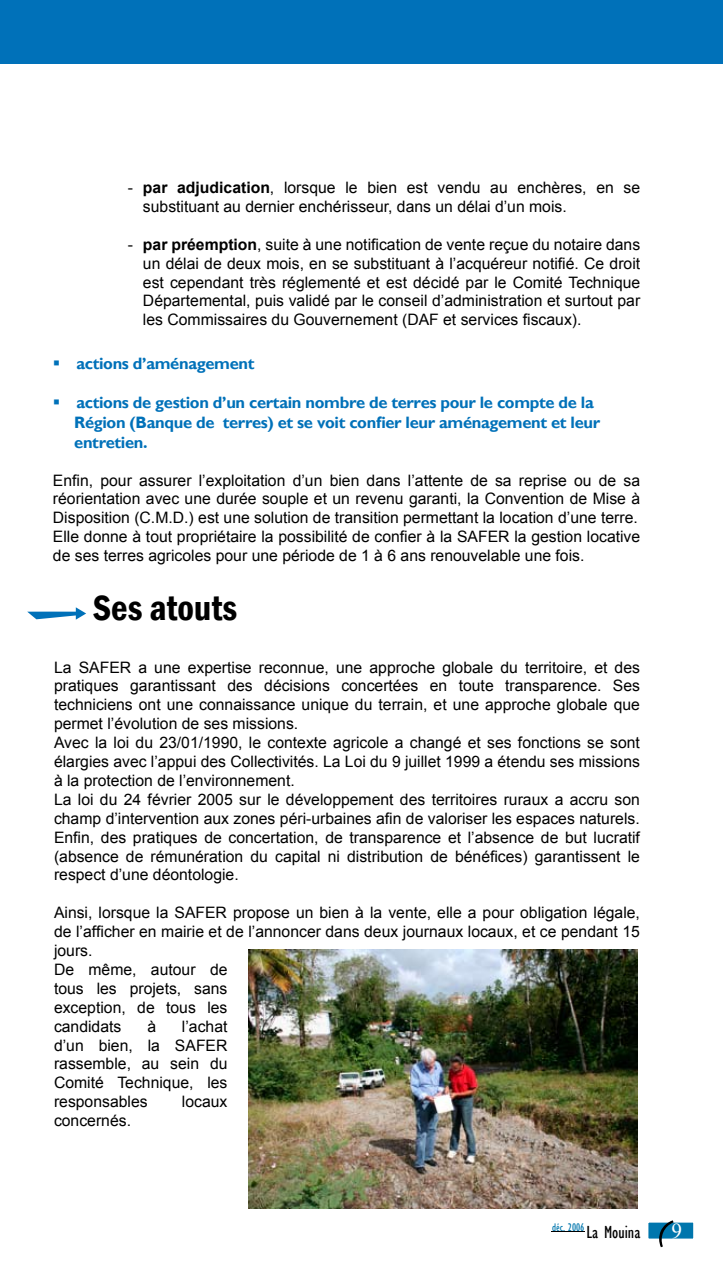
<style>
.page{position:relative;width:723px;height:1263px;background:#fff}
.page>*{position:absolute;margin:0;border:0;box-sizing:border-box;transform-origin:0 0}
.t1{font:600 condensed 36px "Franklin Gothic";color:#000}
.t2{font:21.3px "Times New Roman";color:#fff}
.t3{font:condensed 18px "Gill Sans";color:#000}
.t4{font:700 16.5px/19.8px "Gill Sans";letter-spacing:-.02em;color:#0071b9}
.t5{font:15.75px/18.9px "Arial";color:#000}
.t6{font:condensed 11.25px "Gill Sans";color:#0076ad}
.s1{font-weight:700}
</style>
<div class="page">
<div style="left:647px;top:1221px;width:48px;height:19px;background:#0076ad"></div>
<div style="left:645px;top:1219px;width:51px;height:22px;border:3px solid #fff"></div>
<div style="left:0;top:0;width:723px;height:63px;background:#0071b9"></div>
<svg style="left:27px;top:607px;width:59px;height:13px"></svg>
<hr style="left:552px;top:1232px;width:33px;height:1px;background:#000">
<img style="left:249px;top:949px;width:389px;height:260px">
<svg style="left:655px;top:1219px;width:19px;height:22px"></svg>
<p class="t5" style="left:143px;top:178px;width:499px;text-indent:-15px">- <span class="s1">par adjudication</span>, lorsque le bien est vendu au enchères, en se substituant au dernier enchérisseur, dans un délai d’un mois.</p>
<p class="t5" style="left:143px;top:235px;width:499px;text-align:justify;text-indent:-15px">- <span class="s1">par préemption</span>, suite à une notification de vente reçue du notaire dans un délai de deux mois, en se substituant à l’acquéreur notifié. Ce droit est cependant très réglementé et est décidé par le Comité Technique Départemental, puis validé par le conseil d’administration et surtout par les Commissaires du Gouvernement (DAF et services fiscaux).</p>
<p class="t4" style="left:53px;top:354px;width:203px">▪ actions d’aménagement</p>
<p class="t4" style="left:74px;top:393px;width:527px;text-indent:-21px">▪ actions de gestion d’un certain nombre de terres pour le compte de la<br>Région (Banque de terres) et se voit confier leur aménagement et leur entretien.</p>
<p class="t5" style="left:53px;top:471px;width:589px">Enfin, pour assurer l’exploitation d’un bien dans l’attente de sa reprise ou de sa réorientation avec une durée souple et un revenu garanti, la Convention de Mise à Disposition (C.M.D.) est une solution de transition permettant la location d’une terre.<br>Elle donne à tout propriétaire la possibilité de confier à la SAFER la gestion locative de ses terres agricoles pour une période de 1 à 6 ans renouvelable une fois.</p>
<h1 class="t1" style="left:93px;top:584px;width:146px">Ses atouts</h1>
<p class="t5" style="left:54px;top:658px;width:587px">La SAFER a une expertise reconnue, une approche globale du territoire, et des pratiques garantissant des décisions concertées en toute transparence. Ses techniciens ont une connaissance unique du terrain, et une approche globale que permet l’évolution de ses missions.<br>Avec la loi du 23/01/1990, le contexte agricole a changé et ses fonctions se sont élargies avec l’appui des Collectivités. La Loi du 9 juillet 1999 a étendu ses missions à la protection de l’environnement.<br>La loi du 24 février 2005 sur le développement des territoires ruraux a accru son champ d’intervention aux zones péri-urbaines afin de valoriser les espaces naturels.<br>Enfin, des pratiques de concertation, de transparence et l’absence de but lucratif (absence de rémunération du capital ni distribution de bénéfices) garantissent le respect d’une déontologie.</p>
<p class="t5" style="left:54px;top:903px;width:587px">Ainsi, lorsque la SAFER propose un bien à la vente, elle a pour obligation légale, de l’afficher en mairie et de l’annoncer dans deux journaux locaux, et ce pendant 15 jours.<br>De même, autour de<br>tous les projets, sans<br>exception, de tous les<br>candidats</p>
<p class="t5" style="left:54px;top:1017px;width:175px;text-align:justify;text-indent:128px">l’achat d’un bien, la SAFER rassemble, au sein du Comité Technique, les responsables</p>
<p class="t5" style="left:147px;top:1017px;width:10px">à</p>
<p class="t5" style="left:182px;top:1092px;width:47px">locaux</p>
<p class="t5" style="left:54px;top:1111px;width:79px">concernés.</p>
<p class="t6" style="left:552px;top:1221px;width:34px">déc. 2006</p>
<p class="t3" style="left:586px;top:1221px;width:55px">La Mouina</p>
<h2 class="t2" style="left:671px;top:1217px;width:12px">9</h2>
</div>
